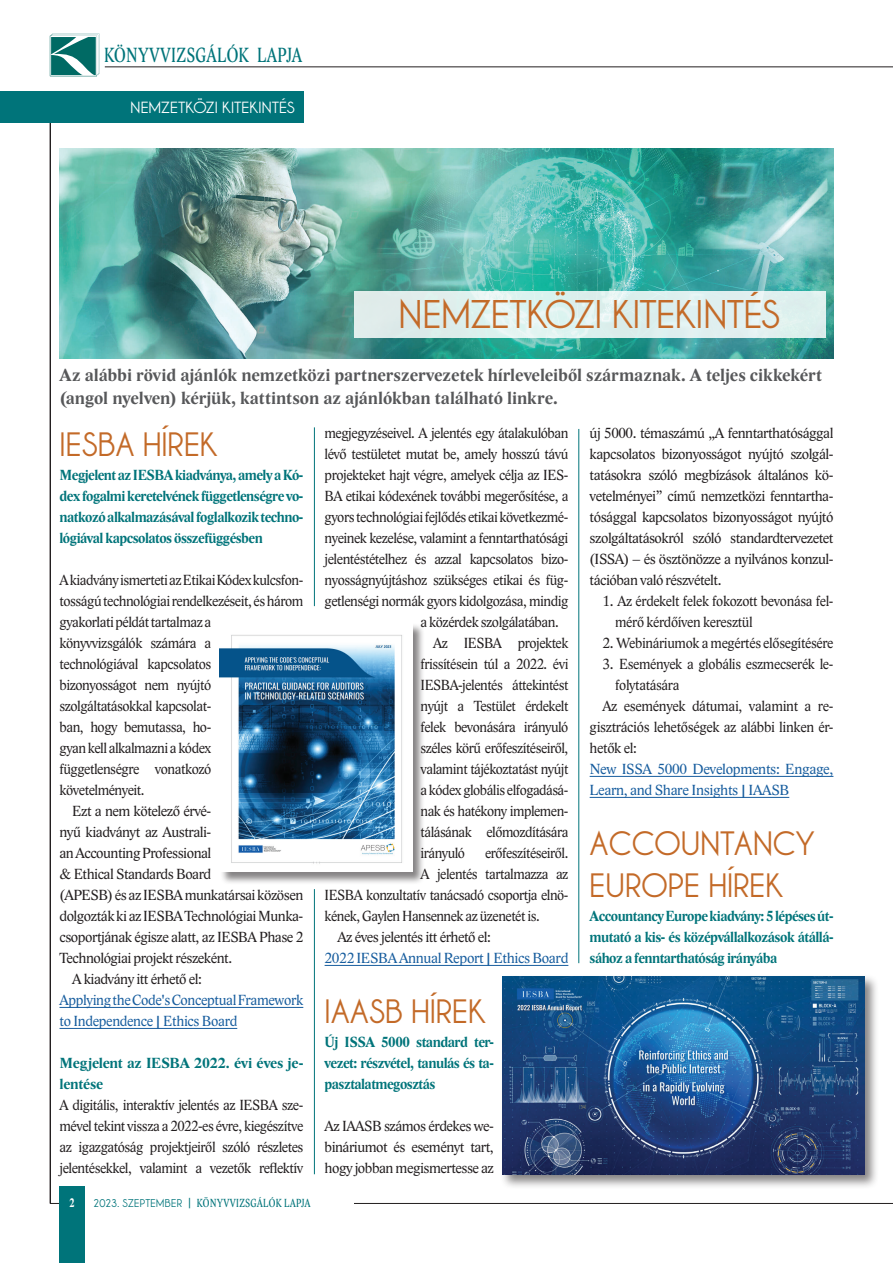
<style>
.page{position:relative;width:893px;height:1263px;background:#fff}
.page>*{position:absolute;margin:0;border:0;box-sizing:border-box;transform-origin:0 0}
.t1{font:700 40.8px "Champagne&Limousines";letter-spacing:-.01em;color:#c36a28}
.t2{font:700 34.5px/42px "Champagne&Limousines";color:#c36a28}
.t3{font:21px "Lido STF Condensed";letter-spacing:.02em;color:#00747a;scale:.9 1}
.t4{font:700 18px/22.5px "Lido STF";letter-spacing:.005em;color:#57585a}
.t5{font:700 16.5px "Champagne&Limousines";color:#fff;scale:1.05 1}
.t6{font:15px/21px "Lido STF";letter-spacing:-.03em;color:#231f20;text-align:justify}
.t7{font:15px/21px "Lido STF";letter-spacing:-.03em;color:#231f20;text-align:justify;scale:.96 1}
.t8{font:15px "Lido STF";letter-spacing:-.03em;color:#231f20;scale:.95 1}
.t9{font:700 15px/21px "Lido STF";letter-spacing:-.03em;color:#00747a;text-align:justify;scale:.95 1}
.t10{font:15px/21px "Lido STF";letter-spacing:-.02em;color:#175d9e}
.t11{font:700 15px/21px "Lido STF";letter-spacing:-.03em;color:#00747a;text-align:justify;scale:.96 1}
.t12{font:700 15px/21px "Lido STF";letter-spacing:-.01em;color:#00747a}
.t13{font:700 12.75px "Lido STF Condensed";color:#fff;scale:.9 1}
.t14{font:12px "Lido STF Condensed";letter-spacing:.035em;color:#00747a;scale:.9 1}
.s1{font-family:"Champagne&Limousines";font-weight:700;font-size:11.55px}
</style>
<div class="page">
<hr style="left:50px;top:1203px;width:843px;height:1px;background:#231f20">
<hr style="left:105px;top:66px;width:788px;height:1px;background:#231f20">
<svg style="left:50px;top:34px;width:49px;height:42px"></svg>
<div style="left:60px;top:1187px;width:25px;height:76px;background:#00747a"></div>
<div style="left:85px;top:1198px;width:269px;height:9px;background:#fff"></div>
<hr style="left:50px;top:119px;width:1px;height:1084px;background:#231f20">
<hr style="left:60px;top:1007px;width:243px;height:1px;background:#175d9e">
<hr style="left:60px;top:1028px;width:177px;height:1px;background:#175d9e">
<hr style="left:325px;top:965px;width:243px;height:1px;background:#175d9e">
<hr style="left:590px;top:776px;width:243px;height:1px;background:#175d9e">
<hr style="left:590px;top:797px;width:199px;height:1px;background:#175d9e">
<img style="left:60px;top:149px;width:773px;height:210px">
<div style="left:354px;top:291px;width:471px;height:47px;background:#def0ee"></div>
<hr style="left:578px;top:429px;width:1px;height:534px;background:#00747a">
<hr style="left:314px;top:427px;width:1px;height:179px;background:#00747a">
<div style="left:0;top:91px;width:303px;height:32px;background:#00747a"></div>
<div style="left:220px;top:623px;width:205px;height:262px;background:#231f20;opacity:.55"></div>
<img style="left:220px;top:623px;width:192px;height:249px">
<div style="left:500px;top:974px;width:379px;height:215px;background:#231f20;opacity:.55"></div>
<img style="left:502px;top:976px;width:362px;height:198px">
<hr style="left:314px;top:889px;width:1px;height:285px;background:#00747a">
<h3 class="t3" style="left:104px;top:42px;width:221px">KÖNYVVIZSGÁLÓK LAPJA</h3>
<p class="t5" style="left:130px;top:98px;width:158px">NEMZETKÖZI KITEKINTÉS</p>
<h1 class="t1" style="left:399px;top:291px;width:383px">NEMZETKÖZI KITEKINTÉS</h1>
<p class="t4" style="left:60px;top:365px;width:764px">Az alábbi rövid ajánlók nemzetközi partnerszervezetek hírleveleiből származnak. A teljes cikkekért (angol nyelven) kérjük, kattintson az ajánlókban található linkre.</p>
<h2 class="t2" style="left:60px;top:423px;width:159px">IESBA HÍREK</h2>
<p class="t9" style="left:60px;top:465px;width:258px">Megjelent az IESBA kiadványa, amely a Kó&shy;dex fogalmi keretelvének függetlenségre vo&shy;natkozó alkalmazásával foglalkozik techno&shy;lógiával kapcsolatos összefüggésben</p>
<p class="t7" style="left:60px;top:570px;width:255px">A kiadvány ismerteti az Etikai Kódex kulcsfon-</p>
<p class="t7" style="left:60px;top:591px;width:255px">tosságú technológiai rendelkezéseit, és három</p>
<p class="t7" style="left:60px;top:612px;width:160px">gyakorlati példát tartalmaz a</p>
<p class="t7" style="left:60px;top:633px;width:160px">könyvvizsgálók számára a</p>
<p class="t7" style="left:60px;top:654px;width:160px">technológiával kapcsolatos</p>
<p class="t7" style="left:60px;top:675px;width:160px">bizonyosságot nem nyújtó</p>
<p class="t7" style="left:60px;top:696px;width:160px">szolgáltatásokkal kapcsolat-</p>
<p class="t7" style="left:60px;top:717px;width:160px">ban, hogy bemutassa, ho-</p>
<p class="t7" style="left:60px;top:738px;width:160px">gyan kell alkalmazni a kódex</p>
<p class="t7" style="left:60px;top:759px;width:160px">függetlenségre vonatkozó</p>
<p class="t7" style="left:60px;top:780px;width:90px">követelményeit.</p>
<p class="t6" style="left:72px;top:801px;width:140px">Ezt a nem kötelező érvé-</p>
<p class="t6" style="left:60px;top:822px;width:153px">nyű kiadványt az Australi-</p>
<p class="t6" style="left:60px;top:843px;width:153px">an Accounting Professional</p>
<p class="t6" style="left:60px;top:864px;width:153px">&amp; Ethical Standards Board</p>
<p class="t6" style="left:60px;top:885px;width:245px">(APESB) és az IESBA munkatársai közösen</p>
<p class="t6" style="left:60px;top:906px;width:245px">dolgozták ki az IESBA Technológiai Munka-</p>
<p class="t6" style="left:60px;top:927px;width:245px">csoportjának égisze alatt, az IESBA Phase 2</p>
<p class="t6" style="left:60px;top:948px;width:174px">Technológiai projekt részeként.</p>
<p class="t6" style="left:72px;top:969px;width:131px">A kiadvány itt érhető el:</p>
<p class="t10" style="left:60px;top:990px;width:245px">Applying the Code's Conceptual Framework to Independence | Ethics Board</p>
<p class="t12" style="left:60px;top:1053px;width:245px">Megjelent az IESBA 2022. évi éves je&shy;lentése</p>
<p class="t7" style="left:60px;top:1095px;width:255px">A digitális, interaktív jelentés az IESBA sze&shy;mével tekint vissza a 2022-es évre, kiegészítve az igazgatóság projektjeiről szóló részletes jelentésekkel, valamint a vezetők reflektív</p>
<p class="t13" style="left:70px;top:1195px;width:7px">2</p>
<p class="t14" style="left:93px;top:1196px;width:243px"><span class="s1">2023. SZEPTEMBER</span> | KÖNYVVIZSGÁLÓK LAPJA</p>
<p class="t7" style="left:325px;top:423px;width:255px">megjegyzéseivel. A jelentés egy átalakulóban</p>
<p class="t7" style="left:325px;top:444px;width:255px">lévő testületet mutat be, amely hosszú távú</p>
<p class="t7" style="left:325px;top:465px;width:255px">projekteket hajt végre, amelyek célja az IES-</p>
<p class="t7" style="left:325px;top:486px;width:255px">BA etikai kódexének további megerősítése, a</p>
<p class="t7" style="left:325px;top:507px;width:255px">gyors technológiai fejlődés etikai következmé-</p>
<p class="t7" style="left:325px;top:528px;width:255px">nyeinek kezelése, valamint a fenntarthatósági</p>
<p class="t7" style="left:325px;top:549px;width:255px">jelentéstételhez és azzal kapcsolatos bizo-</p>
<p class="t7" style="left:325px;top:570px;width:255px">nyosságnyújtáshoz szükséges etikai és füg-</p>
<p class="t7" style="left:325px;top:591px;width:255px">getlenségi normák gyors kidolgozása, mindig</p>
<p class="t7" style="left:420px;top:612px;width:145px">a közérdek szolgálatában.</p>
<p class="t8" style="left:433px;top:634px;width:144px">Az IESBA projektek</p>
<p class="t8" style="left:421px;top:655px;width:157px">frissítésein túl a 2022. évi</p>
<p class="t8" style="left:421px;top:676px;width:157px">IESBA-jelentés áttekintést</p>
<p class="t8" style="left:421px;top:697px;width:157px">nyújt a Testület érdekelt</p>
<p class="t8" style="left:421px;top:718px;width:157px">felek bevonására irányuló</p>
<p class="t8" style="left:421px;top:739px;width:157px">széles körű erőfeszítéseiről,</p>
<p class="t8" style="left:421px;top:760px;width:157px">valamint tájékoztatást nyújt</p>
<p class="t8" style="left:421px;top:781px;width:157px">a kódex globális elfogadásá-</p>
<p class="t8" style="left:421px;top:802px;width:157px">nak és hatékony implemen-</p>
<p class="t8" style="left:421px;top:823px;width:157px">tálásának előmozdítására</p>
<p class="t8" style="left:421px;top:844px;width:48px">irányuló</p>
<p class="t8" style="left:485px;top:844px;width:89px">erőfeszítéseiről.</p>
<p class="t8" style="left:421px;top:865px;width:157px">A jelentés tartalmazza az</p>
<p class="t8" style="left:325px;top:886px;width:258px">IESBA konzultatív tanácsadó csoportja elnö-</p>
<p class="t8" style="left:325px;top:907px;width:228px">kének, Gaylen Hansennek az üzenetét is.</p>
<p class="t6" style="left:337px;top:927px;width:155px">Az éves jelentés itt érhető el:</p>
<p class="t10" style="left:325px;top:948px;width:245px">2022 IESBA Annual Report | Ethics Board</p>
<h2 class="t2" style="left:325px;top:990px;width:163px">IAASB HÍREK</h2>
<p class="t11" style="left:325px;top:1032px;width:178px">Új ISSA 5000 standard ter&shy;vezet: részvétel, tanulás és ta&shy;pasztalatmegosztás</p>
<p class="t6" style="left:325px;top:1116px;width:171px">Az IAASB számos érdekes we&shy;bináriumot és eseményt tart, hogy jobban megismertesse az</p>
<p class="t6" style="left:590px;top:423px;width:245px">új 5000. témaszámú „A fenntarthatósággal kapcsolatos bizonyosságot nyújtó szolgál&shy;tatásokra szóló megbízások általános kö&shy;vetelményei” című nemzetközi fenntartha&shy;tósággal kapcsolatos bizonyosságot nyújtó szolgáltatásokról szóló standardtervezetet (ISSA) – és ösztönözze a nyilvános konzul&shy;tációban való részvételt.</p>
<p class="t6" style="left:615px;top:591px;width:220px;text-indent:-13px">1. Az érdekelt felek fokozott bevonása fel&shy;mérő kérdőíven keresztül</p>
<p class="t6" style="left:602px;top:633px;width:233px">2. Webináriumok a megértés elősegítésére</p>
<p class="t6" style="left:602px;top:654px;width:233px">3. Események a globális eszmecserék le-</p>
<p class="t8" style="left:615px;top:676px;width:69px">folytatására</p>
<p class="t6" style="left:602px;top:696px;width:233px">Az események dátumai, valamint a re-</p>
<p class="t6" style="left:590px;top:717px;width:245px">gisztrációs lehetőségek az alábbi linken ér-</p>
<p class="t6" style="left:590px;top:738px;width:49px">hetők el:</p>
<p class="t10" style="left:590px;top:759px;width:245px">New ISSA 5000 Developments: Engage,<br>Learn, and Share Insights | IAASB</p>
<h2 class="t2" style="left:590px;top:822px;width:227px">ACCOUNTANCY<br>EUROPE HÍREK</h2>
<p class="t9" style="left:590px;top:906px;width:258px">Accountancy Europe kiadvány: 5 lépéses út&shy;mutató a kis- és középvállalkozások átállá&shy;sához a fenntarthatóság irányába</p>
</div>
